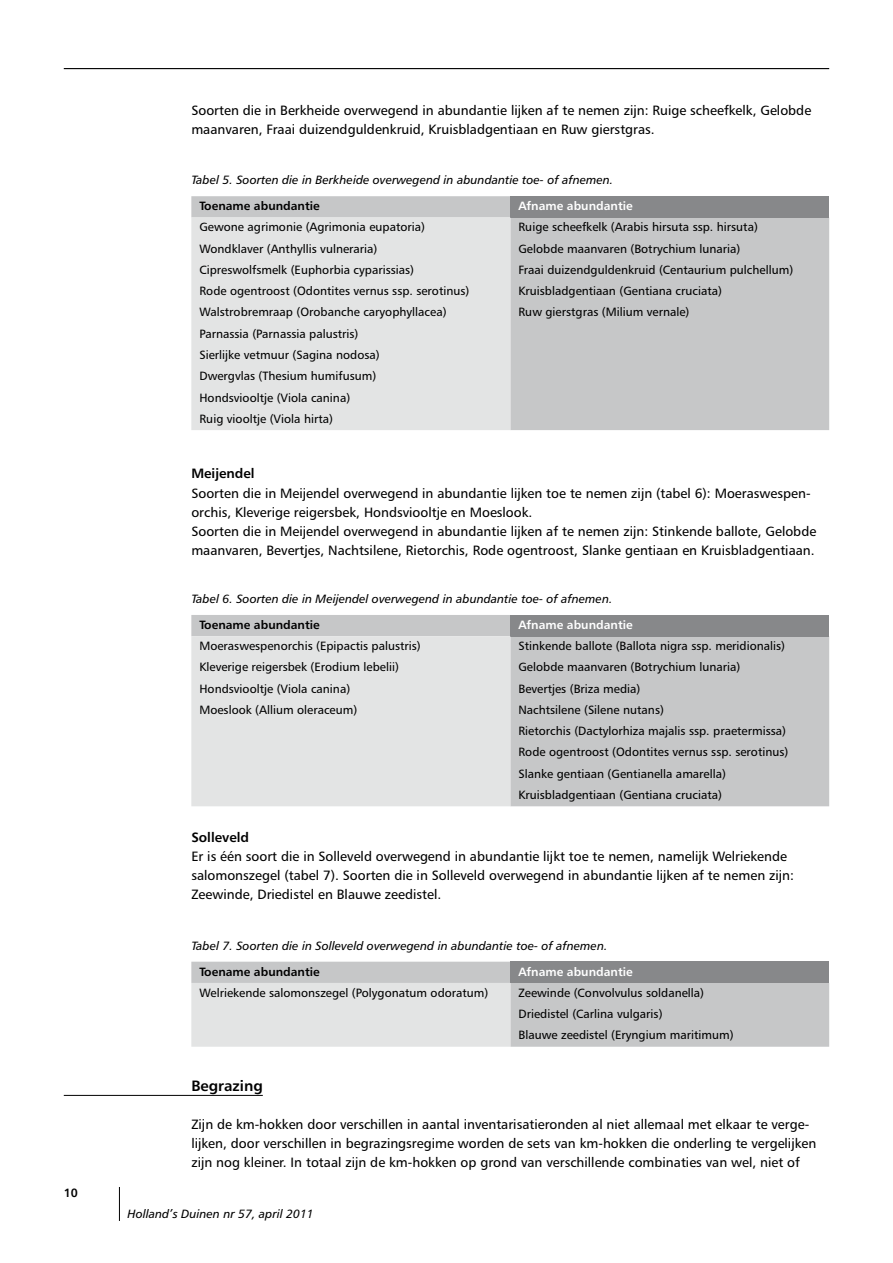
<style>
.page{position:relative;width:893px;height:1263px;background:#fff}
.page>*{position:absolute;margin:0;border:0;box-sizing:border-box;transform-origin:0 0}
.t1{font:15px "Humanist 777 BT Bold B";color:#000}
.t2{font:13.5px/19.2px "Humanist 777 BT Roman B";color:#000}
.t3{font:13.5px "Humanist 777 BT Bold B";color:#000}
.t4{font:12px/21.3px "Humanist 777 BT Roman B";color:#000}
.t5{font:12px "Humanist 777 BT Italic B";color:#000}
.t6{font:12px "Humanist 777 BT Bold B";color:#000}
.t7{font:12px "Humanist 777 BT Bold B";color:#fff}
</style>
<div class="page">
<hr style="left:64px;top:68px;width:765px;height:1px;background:#000">
<hr style="left:119px;top:1187px;width:1px;height:34px;background:#000">
<hr style="left:64px;top:1095px;width:199px;height:1px;background:#000">
<div style="left:191px;top:196px;width:638px;height:234px;background:#c6c7c8"></div>
<div style="left:510px;top:196px;width:319px;height:21px;background:#87888a"></div>
<div style="left:191px;top:217px;width:319px;height:213px;background:#e3e4e4"></div>
<div style="left:191px;top:615px;width:638px;height:191px;background:#c6c7c8"></div>
<div style="left:510px;top:615px;width:319px;height:21px;background:#87888a"></div>
<div style="left:191px;top:636px;width:319px;height:170px;background:#e3e4e4"></div>
<div style="left:191px;top:962px;width:638px;height:85px;background:#c6c7c8"></div>
<div style="left:510px;top:962px;width:319px;height:21px;background:#87888a"></div>
<div style="left:191px;top:983px;width:319px;height:64px;background:#e3e4e4"></div>
<p class="t6" style="left:64px;top:1185px;width:16px">10</p>
<p class="t2" style="left:191px;top:100px;width:621px">Soorten die in Berkheide overwegend in abundantie lijken af te nemen zijn: Ruige scheefkelk, Gelobde maanvaren, Fraai duizendguldenkruid, Kruisbladgentiaan en Ruw gierstgras.</p>
<p class="t5" style="left:191px;top:173px;width:423px">Tabel 5. Soorten die in Berkheide overwegend in abundantie toe- of afnemen.</p>
<p class="t6" style="left:199px;top:198px;width:122px">Toename abundantie</p>
<p class="t7" style="left:518px;top:198px;width:116px">Afname abundantie</p>
<p class="t4" style="left:199px;top:216px;width:227px">Gewone agrimonie (Agrimonia eupatoria)</p>
<p class="t4" style="left:518px;top:216px;width:241px">Ruige scheefkelk (Arabis hirsuta ssp. hirsuta)</p>
<p class="t4" style="left:199px;top:238px;width:180px">Wondklaver (Anthyllis vulneraria)</p>
<p class="t4" style="left:518px;top:238px;width:223px">Gelobde maanvaren (Botrychium lunaria)</p>
<p class="t4" style="left:199px;top:259px;width:216px">Cipreswolfsmelk (Euphorbia cyparissias)</p>
<p class="t4" style="left:518px;top:259px;width:276px">Fraai duizendguldenkruid (Centaurium pulchellum)</p>
<p class="t4" style="left:199px;top:280px;width:271px">Rode ogentroost (Odontites vernus ssp. serotinus)</p>
<p class="t4" style="left:518px;top:280px;width:205px">Kruisbladgentiaan (Gentiana cruciata)</p>
<p class="t4" style="left:199px;top:301px;width:249px">Walstrobremraap (Orobanche caryophyllacea)</p>
<p class="t4" style="left:518px;top:301px;width:172px">Ruw gierstgras (Milium vernale)</p>
<p class="t4" style="left:199px;top:323px;width:182px">Parnassia (Parnassia palustris)<br>Sierlijke vetmuur (Sagina nodosa)<br>Dwergvlas (Thesium humifusum)<br>Hondsviooltje (Viola canina)<br>Ruig viooltje (Viola hirta)</p>
<p class="t3" style="left:191px;top:465px;width:65px">Meijendel</p>
<p class="t2" style="left:191px;top:483px;width:626px">Soorten die in Meijendel overwegend in abundantie lijken toe te nemen zijn (tabel 6): Moeraswespen&shy;orchis, Kleverige reigersbek, Hondsviooltje en Moeslook.<br>Soorten die in Meijendel overwegend in abundantie lijken af te nemen zijn: Stinkende ballote, Gelobde maanvaren, Bevertjes, Nachtsilene, Rietorchis, Rode ogentroost, Slanke gentiaan en Kruisbladgentiaan.</p>
<p class="t5" style="left:191px;top:591px;width:423px">Tabel 6. Soorten die in Meijendel overwegend in abundantie toe- of afnemen.</p>
<p class="t6" style="left:199px;top:617px;width:122px">Toename abundantie</p>
<p class="t7" style="left:518px;top:617px;width:116px">Afname abundantie</p>
<p class="t4" style="left:199px;top:635px;width:223px">Moeraswespenorchis (Epipactis palustris)</p>
<p class="t4" style="left:518px;top:635px;width:268px">Stinkende ballote (Ballota nigra ssp. meridionalis)</p>
<p class="t4" style="left:199px;top:656px;width:201px">Kleverige reigersbek (Erodium lebelii)</p>
<p class="t4" style="left:518px;top:656px;width:223px">Gelobde maanvaren (Botrychium lunaria)</p>
<p class="t4" style="left:199px;top:678px;width:152px">Hondsviooltje (Viola canina)</p>
<p class="t4" style="left:518px;top:678px;width:123px">Bevertjes (Briza media)</p>
<p class="t4" style="left:199px;top:699px;width:159px">Moeslook (Allium oleraceum)</p>
<p class="t4" style="left:518px;top:699px;width:271px">Nachtsilene (Silene nutans)<br>Rietorchis (Dactylorhiza majalis ssp. praetermissa)<br>Rode ogentroost (Odontites vernus ssp. serotinus)<br>Slanke gentiaan (Gentianella amarella)<br>Kruisbladgentiaan (Gentiana cruciata)</p>
<p class="t3" style="left:191px;top:829px;width:59px">Solleveld</p>
<p class="t2" style="left:191px;top:846px;width:604px">Er is één soort die in Solleveld overwegend in abundantie lijkt toe te nemen, namelijk Welriekende salomonszegel (tabel 7). Soorten die in Solleveld overwegend in abundantie lijken af te nemen zijn:<br>Zeewinde, Driedistel en Blauwe zeedistel.</p>
<p class="t5" style="left:191px;top:938px;width:418px">Tabel 7. Soorten die in Solleveld overwegend in abundantie toe- of afnemen.</p>
<p class="t6" style="left:199px;top:964px;width:122px">Toename abundantie</p>
<p class="t7" style="left:518px;top:964px;width:116px">Afname abundantie</p>
<p class="t4" style="left:199px;top:982px;width:290px">Welriekende salomonszegel (Polygonatum odoratum)</p>
<p class="t4" style="left:518px;top:982px;width:217px">Zeewinde (Convolvulus soldanella)<br>Driedistel (Carlina vulgaris)<br>Blauwe zeedistel (Eryngium maritimum)</p>
<p class="t1" style="left:191px;top:1076px;width:73px">Begrazing</p>
<p class="t2" style="left:191px;top:1114px;width:626px">Zijn de km-hokken door verschillen in aantal inventarisatieronden al niet allemaal met elkaar te verge&shy;lijken, door verschillen in begrazingsregime worden de sets van km-hokken die onderling te vergelijken zijn nog kleiner. In totaal zijn de km-hokken op grond van verschillende combinaties van wel, niet of</p>
<p class="t5" style="left:128px;top:1206px;width:188px">Holland’s Duinen nr 57, april 2011</p>
</div>
